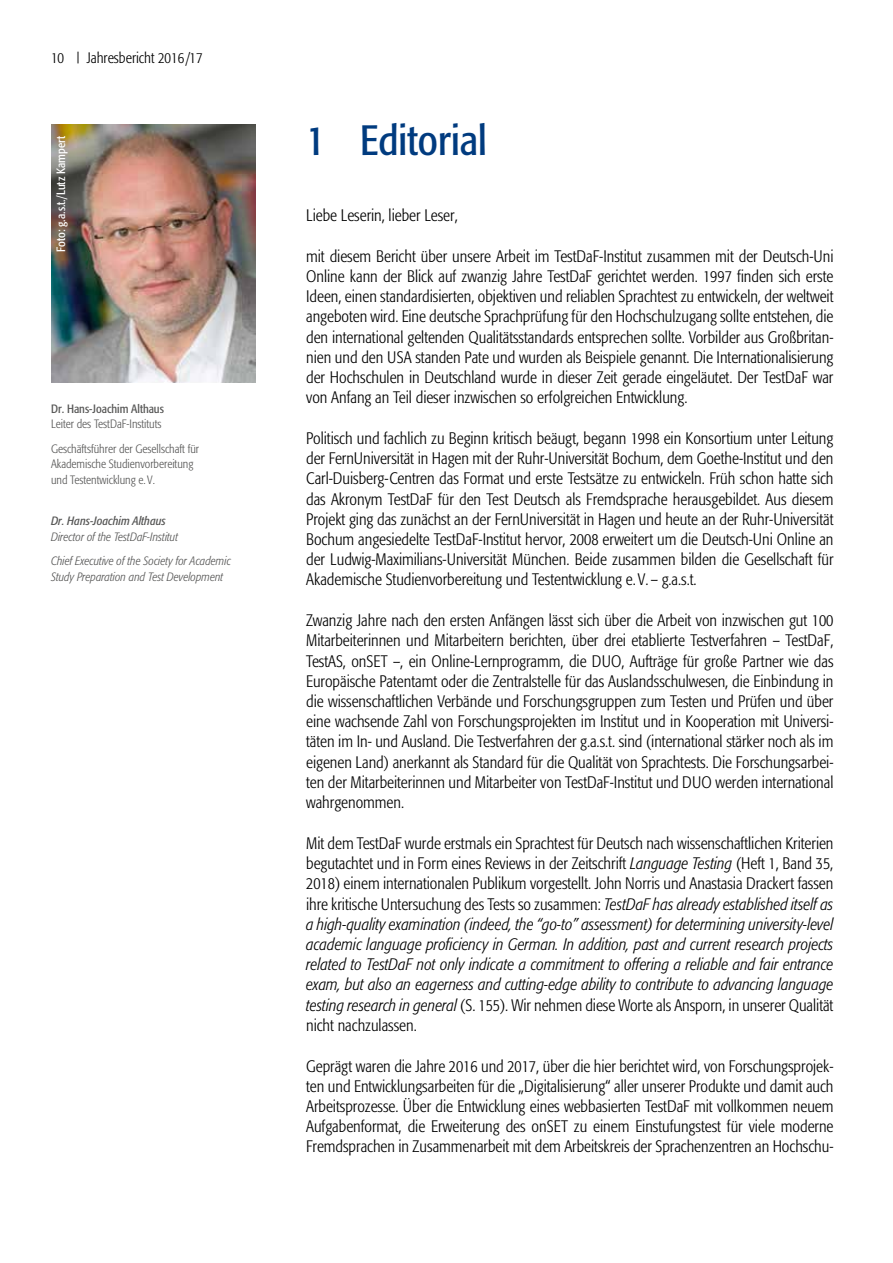
<style>
.page{position:relative;width:893px;height:1263px;background:#fff}
.page>*{position:absolute;margin:0;border:0;box-sizing:border-box;transform-origin:0 0}
.t1{font:condensed 42px "Formata Pro";color:#003b7f}
.t2{font:300 condensed 16.5px/20.2px "Formata Pro";color:#000;text-align:justify}
.t3{font:italic 300 condensed 16.5px/20.2px "Formata Pro";color:#000;text-align:justify}
.t4{font:300 condensed 15px "Formata Pro";color:#000}
.t5{font:300 condensed 12.3px "Formata Pro";color:#000;scale:1.22 1}
.t6{font:300 condensed 12px/24.3px "Formata Pro";color:#565655}
.t7{font:italic 300 condensed 12px/24.3px "Formata Pro";color:#565655}
.t8{font:condensed 12px "Formata Pro";color:#fff}
.t9{font:condensed 12px "Formata Pro";color:#565655}
.t10{font:italic condensed 12px "Formata Pro";color:#565655}
.s1{font-style:normal}
</style>
<div class="page">
<img style="left:52px;top:124px;width:203px;height:259px">
<p class="t4" style="left:51px;top:48px;width:15px">10</p>
<p class="t4" style="left:87px;top:48px;width:117px">Jahresbericht 2016 /17</p>
<p class="t5" style="left:77px;top:49px;width:4px">|</p>
<p class="t8" style="left:53px;top:252px;width:117px;rotate:-90deg">Foto: g.a.s.t./Lutz Kampert</p>
<p class="t9" style="left:51px;top:401px;width:114px">Dr. Hans-Joachim Althaus</p>
<p class="t6" style="left:51px;top:412px;width:150px">Leiter des TestDaF-Instituts<br>Geschäftsführer der Gesellschaft für</p>
<p class="t6" style="left:51px;top:456px;width:144px;line-height:15.8px">Akademische Studienvorbereitung und Testentwicklung e. V.</p>
<p class="t10" style="left:51px;top:513px;width:116px">Dr. Hans-Joachim Althaus</p>
<p class="t7" style="left:51px;top:524px;width:181px">Director of the TestDaF-Institut<br>Chief Executive of the Society for Academic</p>
<p class="t7" style="left:51px;top:564px;width:174px">Study Preparation and Test Development</p>
<h1 class="t1" style="left:306px;top:114px;width:182px">1 Editorial</h1>
<p class="t2" style="left:306px;top:205px;width:153px">Liebe Leserin, lieber Leser,</p>
<p class="t2" style="left:306px;top:246px;width:529px">mit diesem Bericht über unsere Arbeit im TestDaF-Institut zusammen mit der Deutsch-Uni Online kann der Blick auf zwanzig Jahre TestDaF gerichtet werden. 1997 finden sich erste Ideen, einen standardisierten, objektiven und reliablen Sprachtest zu entwickeln, der weltweit angeboten wird. Eine deutsche Sprachprüfung für den Hochschulzugang sollte entstehen, die den international geltenden Qualitätsstandards entsprechen sollte. Vorbilder aus Großbritan&shy;nien und den USA standen Pate und wurden als Beispiele genannt. Die Internationalisierung der Hochschulen in Deutschland wurde in dieser Zeit gerade eingeläutet. Der TestDaF war von Anfang an Teil dieser inzwischen so erfolgreichen Entwicklung.</p>
<p class="t2" style="left:306px;top:428px;width:529px">Politisch und fachlich zu Beginn kritisch beäugt, begann 1998 ein Konsortium unter Leitung der FernUniversität in Hagen mit der Ruhr-Universität Bochum, dem Goethe-Institut und den Carl-Duisberg-Centren das Format und erste Testsätze zu entwickeln. Früh schon hatte sich das Akronym TestDaF für den Test Deutsch als Fremdsprache herausgebildet. Aus diesem Projekt ging das zunächst an der FernUniversität in Hagen und heute an der Ruhr-Universität Bochum angesiedelte TestDaF-Institut hervor, 2008 erweitert um die Deutsch-Uni Online an der Ludwig-Maximilians-Universität München. Beide zusammen bilden die Gesellschaft für Akademische Studienvorbereitung und Testentwicklung e. V. – g.a.s.t.</p>
<p class="t2" style="left:306px;top:610px;width:529px">Zwanzig Jahre nach den ersten Anfängen lässt sich über die Arbeit von inzwischen gut 100<br>Mitarbeiterinnen und Mitarbeitern berichten, über drei etablierte Testverfahren – TestDaF, TestAS, onSET –, ein Online-Lernprogramm, die DUO, Aufträge für große Partner wie das Europäische Patentamt oder die Zentralstelle für das Auslandsschulwesen, die Einbindung in die wissenschaftlichen Verbände und Forschungsgruppen zum Testen und Prüfen und über eine wachsende Zahl von Forschungsprojekten im Institut und in Kooperation mit Universi&shy;täten im In- und Ausland. Die Testverfahren der g.a.s.t. sind (international stärker noch als im eigenen Land) anerkannt als Standard für die Qualität von Sprachtests. Die Forschungsarbei&shy;ten der Mitarbeiterinnen und Mitarbeiter von TestDaF-Institut und DUO werden international wahrgenommen.</p>
<p class="t3" style="left:306px;top:833px;width:529px"><span class="s1">Mit dem TestDaF wurde erstmals ein Sprachtest für Deutsch nach wissenschaftlichen Kriterien begutachtet und in Form eines Reviews in der Zeitschrift</span> Language Testing <span class="s1">(Heft 1, Band 35, 2018) einem internationalen Publikum vorgestellt. John Norris und Anastasia Drackert fassen ihre kritische Untersuchung des Tests so zusammen:</span> TestDaF has already established itself as a high-quality examination (indeed, the “go-to” assessment) for determining university-level academic language proficiency in German. In addition, past and current research projects related to TestDaF not only indicate a commitment to offering a reliable and fair entrance exam, but also an eagerness and cutting-edge ability to contribute to advancing language testing research in general <span class="s1">(S. 155). Wir nehmen diese Worte als Ansporn, in unserer Qualität nicht nachzulassen.</span></p>
<p class="t2" style="left:306px;top:1055px;width:529px">Geprägt waren die Jahre 2016 und 2017, über die hier berichtet wird, von Forschungsprojek&shy;ten und Entwicklungsarbeiten für die „Digitalisierung“ aller unserer Produkte und damit auch Arbeitsprozesse. Über die Entwicklung eines webbasierten TestDaF mit vollkommen neuem Aufgabenformat, die Erweiterung des onSET zu einem Einstufungstest für viele moderne Fremdsprachen in Zusammenarbeit mit dem Arbeitskreis der Sprachenzentren an Hochschu-</p>
</div>
